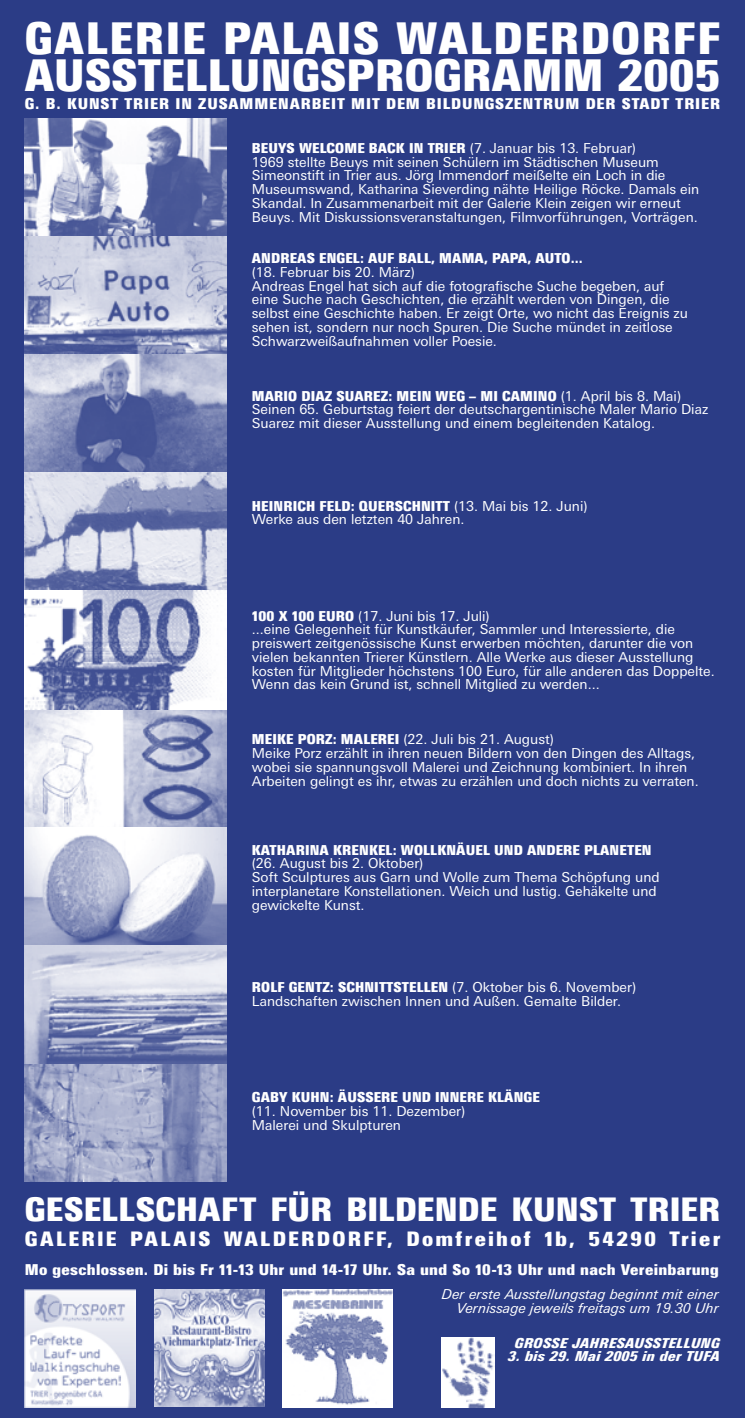
<style>
.page{position:relative;width:745px;height:1418px;background:#fff}
.page>*{position:absolute;margin:0;border:0;box-sizing:border-box;transform-origin:0 0}
.t1{font:900 condensed 43.75px "LT Univers";letter-spacing:.04em;color:#fff}
.t2{font:900 condensed 43.75px "LT Univers";letter-spacing:.01em;color:#fff}
.t3{font:900 condensed 32.5px "LT Univers";letter-spacing:.01em;color:#fff}
.t4{font:900 condensed 20px "LT Univers";letter-spacing:.115em;color:#fff}
.t5{font:900 condensed 15px "LT Univers";letter-spacing:.03em;color:#fff}
.t6{font:900 condensed 15px "LT Univers";letter-spacing:.06em;color:#fff}
.Vorgabetext{font:13.75px/13.8px "LT Univers Basic";color:#fff}
.Vorgabetext-2{font:900 condensed 13.75px "LT Univers";letter-spacing:.01em;color:#fff}
.t7{font:italic 13.75px/13.8px "LT Univers Basic";letter-spacing:.01em;color:#fff;text-align:right}
.t8{font:italic 900 condensed 13.75px "LT Univers";letter-spacing:.025em;color:#fff}
.heading_2{font:900 condensed 13.75px "LT Univers";letter-spacing:.01em;color:#fff}
.s1{font-family:"LT Univers Basic";font-weight:400;font-stretch:normal}
.s2{font-family:"LT Univers";font-weight:900;font-stretch:condensed}
</style>
<div class="page">
<div style="left:0;top:0;width:744px;height:1417px;background:#2b3c86"></div>
<img style="left:25px;top:1063px;width:202px;height:118px">
<img style="left:25px;top:118px;width:202px;height:945px">
<img style="left:25px;top:236px;width:202px;height:473px">
<img style="left:441px;top:1337px;width:53px;height:70px">
<img style="left:154px;top:1288px;width:110px;height:118px">
<img style="left:282px;top:1309px;width:110px;height:98px">
<img style="left:282px;top:1288px;width:110px;height:21px">
<img style="left:25px;top:1288px;width:110px;height:119px">
<p class="t1" style="left:25px;top:11px;width:696px">GALERIE PALAIS WALDERDORFF</p>
<p class="t2" style="left:25px;top:48px;width:696px">AUSSTELLUNGSPROGRAMM 2005</p>
<p class="t6" style="left:25px;top:94px;width:696px">G. B. KUNST TRIER IN ZUSAMMENARBEIT MIT DEM BILDUNGSZENTRUM DER STADT TRIER</p>
<p class="heading_2" style="left:252px;top:139px;width:385px">BEUYS WELCOME BACK IN TRIER <span class="s1">(7. Januar bis 13. Februar)</span></p>
<p class="Vorgabetext" style="left:252px;top:155px;width:448px">1969 stellte Beuys mit seinen Schülern im Städtischen Museum Simeonstift in Trier aus. Jörg Immendorf meißelte ein Loch in die Museumswand, Katharina Sieverding nähte Heilige Röcke. Damals ein Skandal. In Zusammenarbeit mit der Galerie Klein zeigen wir erneut Beuys. Mit Diskussionsveranstaltungen, Filmvorführungen, Vorträgen.</p>
<p class="Vorgabetext-2" style="left:252px;top:249px;width:332px">ANDREAS ENGEL: AUF BALL, MAMA, PAPA, AUTO...</p>
<p class="Vorgabetext" style="left:252px;top:265px;width:164px">(18. Februar bis 20. März)</p>
<p class="Vorgabetext" style="left:252px;top:279px;width:437px">Andreas Engel hat sich auf die fotografische Suche begeben, auf eine Suche nach Geschichten, die erzählt werden von Dingen, die selbst eine Geschichte haben. Er zeigt Orte, wo nicht das Ereignis zu sehen ist, sondern nur noch Spuren. Die Suche mündet in zeitlose Schwarzweißaufnahmen voller Poesie.</p>
<p class="Vorgabetext-2" style="left:252px;top:387px;width:430px">MARIO DIAZ SUAREZ: MEIN WEG – MI CAMINO <span class="s1">(1. April bis 8. Mai)</span></p>
<p class="Vorgabetext" style="left:252px;top:402px;width:457px">Seinen 65. Geburtstag feiert der deutschargentinische Maler Mario Diaz<br>Suarez mit dieser Ausstellung und einem begleitenden Katalog.</p>
<p class="Vorgabetext-2" style="left:252px;top:497px;width:337px">HEINRICH FELD: QUERSCHNITT <span class="s1">(13. Mai bis 12. Juni)</span></p>
<p class="Vorgabetext" style="left:252px;top:512px;width:214px">Werke aus den letzten 40 Jahren.</p>
<p class="Vorgabetext" style="left:252px;top:609px;width:239px"><span class="s2">100 X 100 EURO</span> (17. Juni bis 17. Juli)</p>
<p class="Vorgabetext" style="left:252px;top:622px;width:464px">...eine Gelegenheit für Kunstkäufer, Sammler und Interessierte, die preiswert zeitgenössische Kunst erwerben möchten, darunter die von vielen bekannten Trierer Künstlern. Alle Werke aus dieser Ausstellung kosten für Mitglieder höchstens 100 Euro, für alle anderen das Doppelte.<br>Wenn das kein Grund ist, schnell Mitglied zu werden...</p>
<p class="Vorgabetext" style="left:252px;top:732px;width:303px"><span class="s2">MEIKE PORZ: MALEREI</span> (22. Juli bis 21. August)</p>
<p class="Vorgabetext" style="left:252px;top:746px;width:448px">Meike Porz erzählt in ihren neuen Bildern von den Dingen des Alltags, wobei sie spannungsvoll Malerei und Zeichnung kombiniert. In ihren<br>Arbeiten gelingt es ihr, etwas zu erzählen und doch nichts zu verraten.</p>
<p class="Vorgabetext-2" style="left:252px;top:841px;width:401px">KATHARINA KRENKEL: WOLLKNÄUEL UND ANDERE PLANETEN</p>
<p class="Vorgabetext" style="left:252px;top:856px;width:173px">(26. August bis 2. Oktober)</p>
<p class="Vorgabetext" style="left:252px;top:870px;width:409px">Soft Sculptures aus Garn und Wolle zum Thema Schöpfung und interplanetare Konstellationen. Weich und lustig. Gehäkelte und gewickelte Kunst.</p>
<p class="Vorgabetext-2" style="left:252px;top:978px;width:385px">ROLF GENTZ: SCHNITTSTELLEN <span class="s1">(7. Oktober bis 6. November)</span></p>
<p class="Vorgabetext" style="left:252px;top:994px;width:370px">Landschaften zwischen Innen und Außen. Gemalte Bilder.</p>
<p class="Vorgabetext-2" style="left:252px;top:1088px;width:289px">GABY KUHN: ÄUSSERE UND INNERE KLÄNGE</p>
<p class="Vorgabetext" style="left:252px;top:1104px;width:215px">(11. November bis 11. Dezember)</p>
<p class="Vorgabetext" style="left:252px;top:1117px;width:151px">Malerei und Skulpturen</p>
<p class="t3" style="left:25px;top:1188px;width:696px">GESELLSCHAFT FÜR BILDENDE KUNST TRIER</p>
<p class="t4" style="left:25px;top:1226px;width:696px">GALERIE PALAIS WALDERDORFF, Domfreihof 1b, 54290 Trier</p>
<p class="t5" style="left:25px;top:1259px;width:695px">Mo geschlossen. Di bis Fr 11-13 Uhr und 14-17 Uhr. Sa und So 10-13 Uhr und nach Vereinbarung</p>
<p class="t7" style="left:441px;top:1287px;width:279px">Der erste Ausstellungstag beginnt mit einer<br>Vernissage jeweils freitags um 19.30 Uhr</p>
<p class="t8" style="left:515px;top:1333px;width:206px">GROSSE JAHRESAUSSTELLUNG</p>
<p class="t8" style="left:508px;top:1347px;width:213px">3. bis 29. Mai 2005 in der TUFA</p>
</div>
